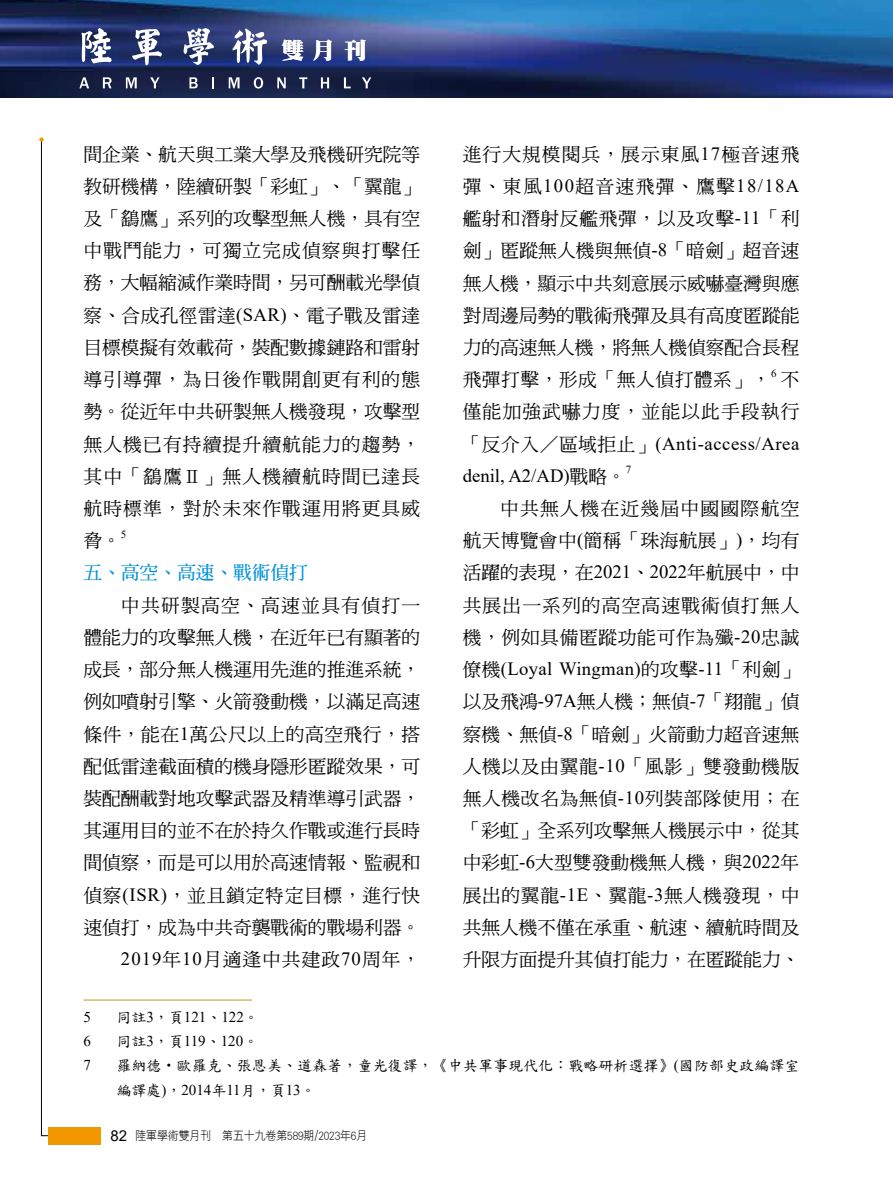
<style>
.page{position:relative;width:893px;height:1191px;background:#fff}
.page>*{position:absolute;margin:0;border:0;box-sizing:border-box;transform-origin:0 0}
.t1{font:22.5px "DF Ming W12 WIN BF";color:#fff}
.t2{font:18.75px/32.2px "DF Ming Md HK BF";color:#000;text-align:justify}
.t3{font:18.75px/32.2px "Times New Roman";letter-spacing:.02em;color:#000}
.t4{font:18.75px/32.2px "DF Ming Md HK BF";letter-spacing:.06em;color:#000;text-align:right}
.t5{font:18.75px "DF Ming Bd HK BF";color:#0091db}
.t6{font:15px/24.2px "DF Kai Shu SB Estd BF";letter-spacing:.005em;color:#000}
.t7{font:15px "Times New Roman";color:#000}
.t8{font:12px "DF Hei Lt HKP BF";color:#000;scale:.9 1}
.t9{font:10.95px "Times New Roman";color:#000}
.s1{font-family:"Times New Roman"}
.s2{font-family:"DF Ming Md HK BF"}
.s3{font-family:"DF Kai Shu SB Estd BF"}
.s4{font-family:"Arial";font-size:15px}
</style>
<div class="page">
<img style="left:0;top:0;width:893px;height:97px">
<svg style="left:79px;top:77px;width:10px;height:11px"></svg>
<svg style="left:103px;top:77px;width:9px;height:11px"></svg>
<svg style="left:126px;top:77px;width:11px;height:11px"></svg>
<svg style="left:150px;top:77px;width:10px;height:11px"></svg>
<svg style="left:189px;top:77px;width:9px;height:11px"></svg>
<svg style="left:212px;top:77px;width:2px;height:11px"></svg>
<svg style="left:229px;top:77px;width:11px;height:11px"></svg>
<svg style="left:254px;top:77px;width:9px;height:12px"></svg>
<svg style="left:277px;top:77px;width:9px;height:11px"></svg>
<svg style="left:299px;top:77px;width:8px;height:11px"></svg>
<svg style="left:321px;top:77px;width:8px;height:11px"></svg>
<svg style="left:344px;top:77px;width:7px;height:11px"></svg>
<svg style="left:362px;top:77px;width:9px;height:11px"></svg>
<svg style="left:81px;top:28px;width:31px;height:35px"></svg>
<svg style="left:132px;top:29px;width:30px;height:37px"></svg>
<svg style="left:184px;top:28px;width:30px;height:37px"></svg>
<svg style="left:232px;top:29px;width:35px;height:36px"></svg>
<svg style="left:41px;top:142px;width:48px;height:994px"></svg>
<div style="left:48px;top:1127px;width:53px;height:17px;background:#f39700"></div>
<svg style="left:39px;top:137px;width:5px;height:5px"></svg>
<hr style="left:83px;top:999px;width:169px;height:1px;background:#be9a11">
<p class="t1" style="left:282px;top:39px;width:87px">雙月刊</p>
<p class="t2" style="left:83px;top:138px;width:338px">間企業、航天與工業大學及飛機研究院等教研機構，陸續研製「彩虹」、「翼龍」及「鷂鷹」系列的攻擊型無人機，具有空中戰鬥能力，可獨立完成偵察與打擊任務，大幅縮減作業時間，另可酬載光學偵察、合成孔徑雷達<span class="s1">(SAR)</span>、電子戰及雷達目標模擬有效載荷，裝配數據鏈路和雷射導引導彈，為日後作戰開創更有利的態勢。從近年中共研製無人機發現，攻擊型無人機已有持續提升續航能力的趨勢，其中「鷂鷹Ⅱ」無人機續航時間已達長航時標準，對於未來作戰運用將更具威脅。</p>
<p class="t9" style="left:121px;top:526px;width:7px">5</p>
<p class="t5" style="left:83px;top:563px;width:226px">五、高空、高速、戰術偵打</p>
<p class="t2" style="left:83px;top:589px;width:338px;text-align:right">中共研製高空、高速並具有偵打一<br>體能力的攻擊無人機，在近年已有顯著的成長，部分無人機運用先進的推進系統，例如噴射引擎、火箭發動機，以滿足高速條件，能在<span class="s1">1</span>萬公尺以上的高空飛行，搭配低雷達截面積的機身隱形匿蹤效果，可裝配酬載對地攻擊武器及精準導引武器，其運用目的並不在於持久作戰或進行長時間偵察，而是可以用於高速情報、監視和偵察<span class="s1">(ISR)</span>，並且鎖定特定目標，進行快速偵打，成為中共奇襲戰術的戰場利器。<br><span class="s1">2019</span>年<span class="s1">10</span>月適逢中共建政<span class="s1">70</span>周年，</p>
<p class="t2" style="left:463px;top:138px;width:338px">進行大規模閱兵，展示東風<span class="s1">17</span>極音速飛彈、東風<span class="s1">100</span>超音速飛彈、鷹擊<span class="s1">18/18A</span>艦射和潛射反艦飛彈，以及攻擊<span class="s1">-11</span>「利劍」匿蹤無人機與無偵<span class="s1">-8</span>「暗劍」超音速無人機，顯示中共刻意展示威嚇臺灣與應對周邊局勢的戰術飛彈及具有高度匿蹤能力的高速無人機，將無人機偵察配合長程飛彈打擊，形成「無人偵打體系」，</p>
<p class="t9" style="left:771px;top:365px;width:7px">6</p>
<p class="t4" style="left:463px;top:363px;width:338px">不<br>僅能加強武嚇力度，並能以此手段執行</p>
<p class="t3" style="left:463px;top:426px;width:338px"><span class="s2">「反介入／區域拒止」</span>(Anti-access/Area denil, A2/AD)<span class="s2">戰略。</span></p>
<p class="t9" style="left:626px;top:462px;width:7px">7</p>
<p class="t2" style="left:463px;top:492px;width:338px;text-indent:38px">中共無人機在近幾屆中國國際航空航天博覽會中<span class="s1">(</span>簡稱「珠海航展」<span class="s1">)</span>，均有活躍的表現，在<span class="s1">2021</span>、<span class="s1">2022</span>年航展中，中共展出一系列的高空高速戰術偵打無人機，例如具備匿蹤功能可作為殲<span class="s1">-20</span>忠誠</p>
<p class="t3" style="left:463px;top:652px;width:338px"><span class="s2">僚機</span>(Loyal Wingman)<span class="s2">的攻擊</span>-11<span class="s2">「利劍」</span></p>
<p class="t2" style="left:463px;top:685px;width:338px">以及飛鴻<span class="s1">-97A</span>無人機；無偵<span class="s1">-7</span>「翔龍」偵察機、無偵<span class="s1">-8</span>「暗劍」火箭動力超音速無人機以及由翼龍<span class="s1">-10</span>「風影」雙發動機版無人機改名為無偵<span class="s1">-10</span>列裝部隊使用；在「彩虹」全系列攻擊無人機展示中，從其中彩虹<span class="s1">-6</span>大型雙發動機無人機，與<span class="s1">2022</span>年展出的翼龍<span class="s1">-1E</span>、翼龍<span class="s1">-3</span>無人機發現，中共無人機不僅在承重、航速、續航時間及升限方面提升其偵打能力，在匿蹤能力、</p>
<p class="t7" style="left:83px;top:1006px;width:9px">5</p>
<p class="t7" style="left:116px;top:1006px;width:144px"><span class="s3">同註</span>3<span class="s3">，頁</span>121<span class="s3">、</span>122<span class="s3">。</span></p>
<p class="t7" style="left:83px;top:1030px;width:9px">6</p>
<p class="t7" style="left:116px;top:1030px;width:143px"><span class="s3">同註</span>3<span class="s3">，頁</span>119<span class="s3">、</span>120<span class="s3">。</span></p>
<p class="t7" style="left:83px;top:1054px;width:9px">7</p>
<p class="t6" style="left:116px;top:1053px;width:685px">羅納德•歐羅克、張恩美、道森著，童光復譯，《中共軍事現代化：戰略研析選擇》<span class="s1">(</span>國防部史政編譯室編譯處<span class="s1">)</span>，<span class="s1">2014</span>年<span class="s1">11</span>月，頁<span class="s1">13</span>。</p>
<p class="t8" style="left:111px;top:1129px;width:287px"><span class="s4">82</span> 陸軍學術雙月刊　第五十九卷第589期/2023年6月</p>
</div>
